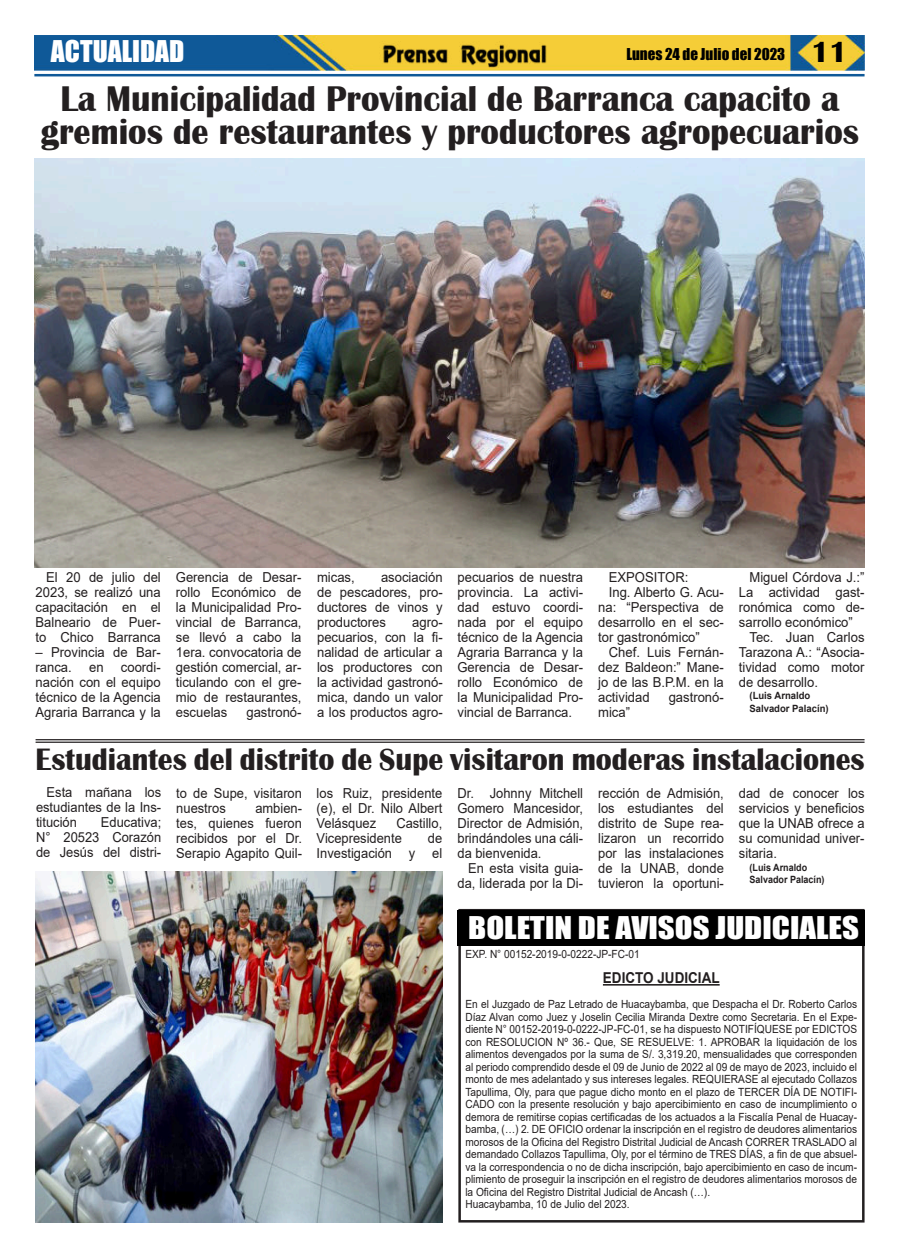
<style>
.page{position:relative;width:900px;height:1258px;background:#fff}
.page>*{position:absolute;margin:0;border:0;box-sizing:border-box;transform-origin:0 0}
.t1{font:700 36.75px/32.5px "Britannic";color:#231f20;text-align:center;scale:.93 1}
.t2{font:700 31.88px "Britannic";color:#231f20;scale:.93 1}
.t3{font:28.75px "Impact";color:#fff;scale:1.14 1}
.t4{font:27.5px "Impact";color:#fff}
.t5{font:15px "Impact";color:#000}
.t6{font:700 15px "Arial";color:#231f20;scale:.9 1}
.t7{font:13.75px/15px "Arial";color:#231f20;text-align:justify;scale:.95 1}
.t8{font:13.75px/15px "Arial";color:#231f20;text-align:justify;scale:.94 1}
.t9{font:11.25px/12.5px "Arial";color:#231f20;scale:.9 1}
.t10{font:700 10px/12.5px "Arial";color:#231f20;scale:.95 1}
.t11{font:700 10px/12.5px "Arial";color:#231f20;scale:.9 1}
.s1{font-family:"Britannic";font-weight:700;font-size:30px}
</style>
<div class="page">
<img style="left:34px;top:35px;width:831px;height:36px">
<hr style="left:34px;top:74px;width:831px;height:2px;background:#0f5998">
<img style="left:380px;top:41px;width:169px;height:27px">
<img style="left:35px;top:158px;width:830px;height:410px">
<hr style="left:36px;top:739px;width:829px;height:1px;background:#231f20">
<hr style="left:36px;top:742px;width:829px;height:1px;background:#231f20">
<img style="left:35px;top:872px;width:407px;height:350px">
<div style="left:458px;top:909px;width:407px;height:313px;border:3px solid #231f20"></div>
<div style="left:457px;top:910px;width:408px;height:36px;background:#000"></div>
<hr style="left:603px;top:984px;width:117px;height:2px;background:#231f20">
<h3 class="t4" style="left:51px;top:36px;width:135px">ACTUALIDAD</h3>
<h3 class="t5" style="left:626px;top:46px;width:223px">Lunes 24 de Julio del 2023 <span class="s1">11</span></h3>
<h1 class="t1" style="left:41px;top:86px;width:882px">La Municipalidad Provincial de Barranca capacito a gremios de restaurantes y productores agropecuarios</h1>
<p class="t7" style="left:36px;top:569px;width:133px;text-indent:11px">El 20 de julio del 2023, se realizó una capacitación en el Balneario de Puer&shy;to Chico Barranca</p>
<p class="t7" style="left:36px;top:645px;width:133px">– Provincia de Bar&shy;ranca.</p>
<p class="t7" style="left:457px;top:570px;width:134px">pecuarios de nuestra provincia. La activi&shy;dad estuvo coordi&shy;nada por el equipo técnico de la Agencia Agraria Barranca y la Gerencia de Desar&shy;rollo Económico de la Municipalidad Pro&shy;vincial de Barranca.</p>
<p class="t7" style="left:609px;top:570px;width:85px">EXPOSITOR:</p>
<p class="t7" style="left:750px;top:570px;width:123px">Miguel Córdova J.:”</p>
<p class="t7" style="left:739px;top:585px;width:134px">La actividad gast-</p>
<p class="t7" style="left:739px;top:600px;width:134px">ronómica como de-</p>
<p class="t7" style="left:739px;top:615px;width:121px">sarrollo económico”</p>
<p class="t7" style="left:750px;top:630px;width:123px">Tec. Juan Carlos</p>
<p class="t7" style="left:739px;top:645px;width:134px">Tarazona A.: “Asocia-</p>
<p class="t7" style="left:739px;top:660px;width:134px">tividad como motor</p>
<p class="t7" style="left:739px;top:675px;width:85px">de desarrollo.</p>
<p class="t10" style="left:750px;top:690px;width:85px">(Luis Arnaldo<br>Salvador Palacín)</p>
<p class="t7" style="left:176px;top:570px;width:134px">Gerencia de Desar&shy;rollo Económico de la Municipalidad Pro&shy;vincial de Barranca, se llevó a cabo la 1era. convocatoria de gestión comercial, ar&shy;ticulando con el gre&shy;mio de restaurantes, escuelas</p>
<p class="t7" style="left:317px;top:570px;width:134px;text-indent:64px">asociación de pescadores, pro&shy;ductores de vinos y productores</p>
<p class="t7" style="left:317px;top:570px;width:41px">micas,</p>
<p class="t7" style="left:609px;top:585px;width:123px">Ing. Alberto G. Acu-</p>
<p class="t7" style="left:598px;top:600px;width:134px">na: “Perspectiva de</p>
<p class="t7" style="left:598px;top:615px;width:134px">desarrollo en el sec-</p>
<p class="t7" style="left:598px;top:630px;width:108px">tor gastronómico”</p>
<p class="t7" style="left:609px;top:645px;width:123px">Chef. Luis Fernán-</p>
<p class="t7" style="left:598px;top:660px;width:134px">dez Baldeon:” Mane-</p>
<p class="t7" style="left:598px;top:675px;width:134px">jo de las B.P.M. en la</p>
<p class="t7" style="left:598px;top:690px;width:56px">actividad</p>
<p class="t7" style="left:669px;top:690px;width:60px">gastronó-</p>
<p class="t7" style="left:598px;top:705px;width:35px">mica”</p>
<p class="t7" style="left:317px;top:615px;width:134px;text-indent:95px">agro&shy;pecuarios, con la fi&shy;nalidad de articular a los productores con la actividad gastronó&shy;mica, dando un valor a los productos agro-</p>
<h2 class="t2" style="left:36px;top:748px;width:893px">Estudiantes del distrito de Supe visitaron moderas instalaciones</h2>
<p class="t8" style="left:36px;top:786px;width:135px;text-indent:11px">Esta mañana los estudiantes de la Ins&shy;titución</p>
<p class="t7" style="left:36px;top:660px;width:133px;text-indent:85px">coordi&shy;nación con el equipo técnico de la Agencia Agraria Barranca y la</p>
<p class="t7" style="left:89px;top:660px;width:17px">en</p>
<p class="t7" style="left:246px;top:705px;width:60px">gastronó-</p>
<p class="t8" style="left:176px;top:787px;width:135px">to de Supe, visitaron nuestros</p>
<p class="t8" style="left:598px;top:787px;width:135px">rección de Admisión, los estudiantes del distrito de Supe rea&shy;lizaron un recorrido por las instalaciones de la UNAB, donde tuvieron la oportuni-</p>
<p class="t8" style="left:739px;top:787px;width:135px">dad de conocer los servicios y beneficios que la UNAB ofrece a su comunidad univer&shy;sitaria.</p>
<p class="t8" style="left:317px;top:787px;width:135px">los Ruiz, presidente (e), el Dr. Nilo Albert Velásquez</p>
<p class="t8" style="left:457px;top:787px;width:135px">Dr. Johnny Mitchell Gomero Mancesidor, Director de Admisión, brindándoles una cáli&shy;da bienvenida.</p>
<p class="t8" style="left:457px;top:862px;width:135px;text-align:right">En esta visita guia&shy;da, liderada por la Di-</p>
<p class="t8" style="left:176px;top:802px;width:135px;text-indent:79px">ambien&shy;tes, quienes fueron recibidos por el Dr.<br>Serapio Agapito Quil-</p>
<p class="t8" style="left:36px;top:816px;width:135px;text-indent:65px">Educativa; N° 20523 Corazón de Jesús del distri-</p>
<p class="t8" style="left:317px;top:817px;width:135px;text-indent:80px">Castillo,<br>Vicepresidente</p>
<p class="t8" style="left:317px;top:832px;width:135px;text-align:right">de<br>Investigación y el</p>
<p class="t11" style="left:750px;top:862px;width:85px">(Luis Arnaldo<br>Salvador Palacín)</p>
<h3 class="t3" style="left:468px;top:912px;width:344px">BOLETIN DE AVISOS JUDICIALES</h3>
<p class="t9" style="left:465px;top:948px;width:195px">EXP. N° 00152-2019-0-0222-JP-FC-01</p>
<h3 class="t6" style="left:603px;top:972px;width:131px">EDICTO JUDICIAL</h3>
<p class="t9" style="left:465px;top:999px;width:437px">En el Juzgado de Paz Letrado de Huacaybamba, que Despacha el Dr. Roberto Carlos Díaz Alvan como Juez y Joselin Cecilia Miranda Dextre como Secretaria. En el Expe&shy;diente N° 00152-2019-0-0222-JP-FC-01, se ha dispuesto NOTIFÍQUESE por EDICTOS con RESOLUCION Nº 36.- Que, SE RESUELVE: 1. APROBAR la liquidación de los alimentos devengados por la suma de S/. 3,319.20, mensualidades que corresponden al periodo comprendido desde el 09 de Junio de 2022 al 09 de mayo de 2023, incluido el monto de mes adelantado y sus intereses legales. REQUIERASE al ejecutado Collazos Tapullima, Oly, para que pague dicho monto en el plazo de TERCER DÍA DE NOTIFI-CADO con la presente resolución y bajo apercibimiento en caso de incumplimiento o demora de remitirse copias certificadas de los actuados a la Fiscalía Penal de Huacay&shy;bamba, (…) 2. DE OFICIO ordenar la inscripción en el registro de deudores alimentarios morosos de la Oficina del Registro Distrital Judicial de Ancash CORRER TRASLADO al demandado Collazos Tapullima, Oly, por el término de TRES DÍAS, a fin de que absuel&shy;va la correspondencia o no de dicha inscripción, bajo apercibimiento en caso de incum&shy;plimiento de proseguir la inscripción en el registro de deudores alimentarios morosos de la Oficina del Registro Distrital Judicial de Ancash (…).<br>Huacaybamba, 10 de Julio del 2023.</p>
</div>
